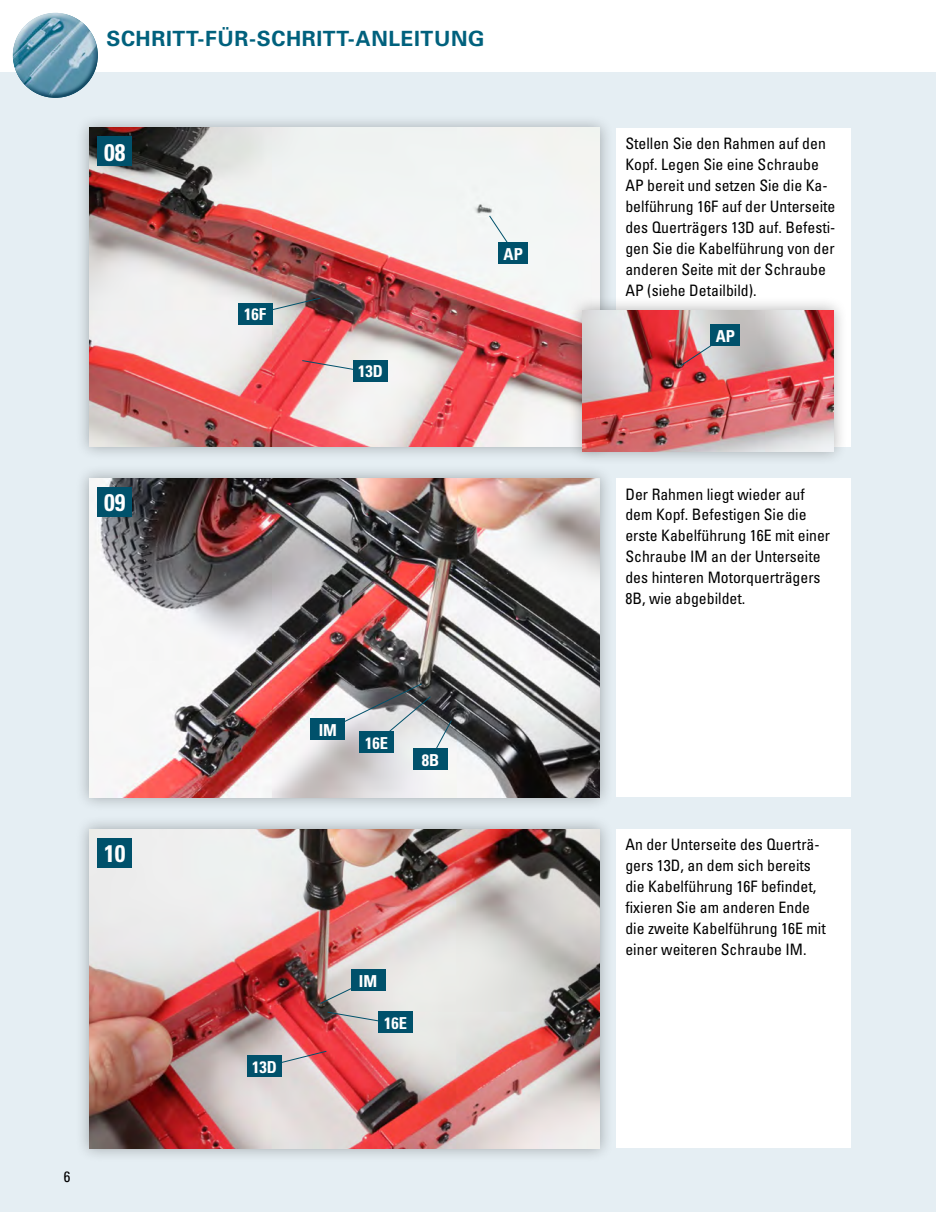
<style>
.page{position:relative;width:936px;height:1212px;background:#fff}
.page>*{position:absolute;margin:0;border:0;box-sizing:border-box;transform-origin:0 0}
.t1{font:700 condensed 24px "Univers";color:#fff}
.t2{font:700 21px "Univers";letter-spacing:.03em;color:#00617d}
.t3{font:700 condensed 16.5px "Univers";color:#fff}
.t4{font:condensed 15.75px/21px "Univers";color:#000}
.t5{font:condensed 15px "Univers";color:#000}
</style>
<div class="page">
<div style="left:0;top:72px;width:935px;height:1140px;background:#e5eef3"></div>
<div style="left:617px;top:478px;width:233px;height:319px;background:#fff"></div>
<div style="left:617px;top:829px;width:233px;height:319px;background:#fff"></div>
<div style="left:617px;top:128px;width:233px;height:318px;background:#fff"></div>
<div style="left:6px;top:6px;width:91px;height:72px;background:#fff;opacity:.75"></div>
<div style="left:12px;top:26px;width:92px;height:73px;background:#00617d;opacity:.75"></div>
<div style="left:75px;top:113px;width:539px;height:348px;background:#000;opacity:.3"></div>
<img style="left:89px;top:128px;width:511px;height:318px">
<div style="left:98px;top:136px;width:34px;height:30px;background:#00516b"></div>
<div style="left:75px;top:464px;width:539px;height:347px;background:#000;opacity:.3"></div>
<img style="left:89px;top:478px;width:511px;height:319px">
<div style="left:98px;top:487px;width:34px;height:30px;background:#00516b"></div>
<div style="left:75px;top:815px;width:539px;height:347px;background:#000;opacity:.3"></div>
<img style="left:89px;top:829px;width:511px;height:319px">
<div style="left:98px;top:838px;width:34px;height:29px;background:#00516b"></div>
<div style="left:568px;top:296px;width:279px;height:170px;background:#000;opacity:.3"></div>
<img style="left:582px;top:310px;width:251px;height:142px">
<svg style="left:488px;top:215px;width:27px;height:39px"></svg>
<div style="left:498px;top:242px;width:30px;height:22px;background:#00516b"></div>
<svg style="left:264px;top:1050px;width:63px;height:17px"></svg>
<div style="left:248px;top:1056px;width:34px;height:21px;background:#00516b"></div>
<svg style="left:319px;top:983px;width:42px;height:21px"></svg>
<svg style="left:254px;top:297px;width:67px;height:18px"></svg>
<svg style="left:326px;top:1011px;width:72px;height:14px"></svg>
<svg style="left:301px;top:360px;width:52px;height:13px"></svg>
<svg style="left:327px;top:683px;width:125px;height:77px"></svg>
<div style="left:413px;top:749px;width:34px;height:21px;background:#00516b"></div>
<div style="left:359px;top:731px;width:34px;height:22px;background:#00516b"></div>
<div style="left:238px;top:303px;width:34px;height:21px;background:#00516b"></div>
<div style="left:378px;top:1012px;width:34px;height:21px;background:#00516b"></div>
<div style="left:353px;top:360px;width:34px;height:21px;background:#00516b"></div>
<div style="left:351px;top:969px;width:34px;height:21px;background:#00516b"></div>
<div style="left:311px;top:719px;width:34px;height:21px;background:#00516b"></div>
<svg style="left:679px;top:334px;width:48px;height:33px"></svg>
<div style="left:710px;top:324px;width:30px;height:22px;background:#00516b"></div>
<h2 class="t2" style="left:106px;top:26px;width:379px">SCHRITT-FÜR-SCHRITT-ANLEITUNG</h2>
<h1 class="t1" style="left:104px;top:137px;width:23px">08</h1>
<p class="t3" style="left:244px;top:304px;width:23px">16F</p>
<p class="t3" style="left:358px;top:361px;width:26px">13D</p>
<p class="t3" style="left:503px;top:244px;width:21px">AP</p>
<h1 class="t1" style="left:104px;top:488px;width:23px">09</h1>
<h1 class="t1" style="left:104px;top:839px;width:23px">10</h1>
<p class="t5" style="left:64px;top:1167px;width:8px">6</p>
<p class="t3" style="left:318px;top:720px;width:20px">IM</p>
<p class="t3" style="left:365px;top:733px;width:24px">16E</p>
<p class="t3" style="left:421px;top:750px;width:19px">8B</p>
<p class="t3" style="left:252px;top:1057px;width:26px">13D</p>
<p class="t3" style="left:359px;top:970px;width:20px">IM</p>
<p class="t3" style="left:384px;top:1013px;width:24px">16E</p>
<p class="t4" style="left:625px;top:132px;width:211px">Stellen Sie den Rahmen auf den<br>Kopf. Legen Sie eine Schraube<br>AP bereit und setzen Sie die Ka&shy;belführung 16F auf der Unterseite des Querträgers 13D auf. Befesti&shy;gen Sie die Kabelführung von der anderen Seite mit der Schraube<br>AP (siehe Detailbild).</p>
<p class="t3" style="left:715px;top:325px;width:21px">AP</p>
<p class="t4" style="left:625px;top:483px;width:206px">Der Rahmen liegt wieder auf dem Kopf. Befestigen Sie die erste Kabelführung 16E mit einer<br>Schraube IM an der Unterseite des hinteren Motorquerträgers<br>8B, wie abgebildet.</p>
<p class="t4" style="left:625px;top:834px;width:202px">An der Unterseite des Querträ&shy;gers 13D, an dem sich bereits die Kabelführung 16F befindet, fixieren Sie am anderen Ende die zweite Kabelführung 16E mit einer weiteren Schraube IM.</p>
</div>
